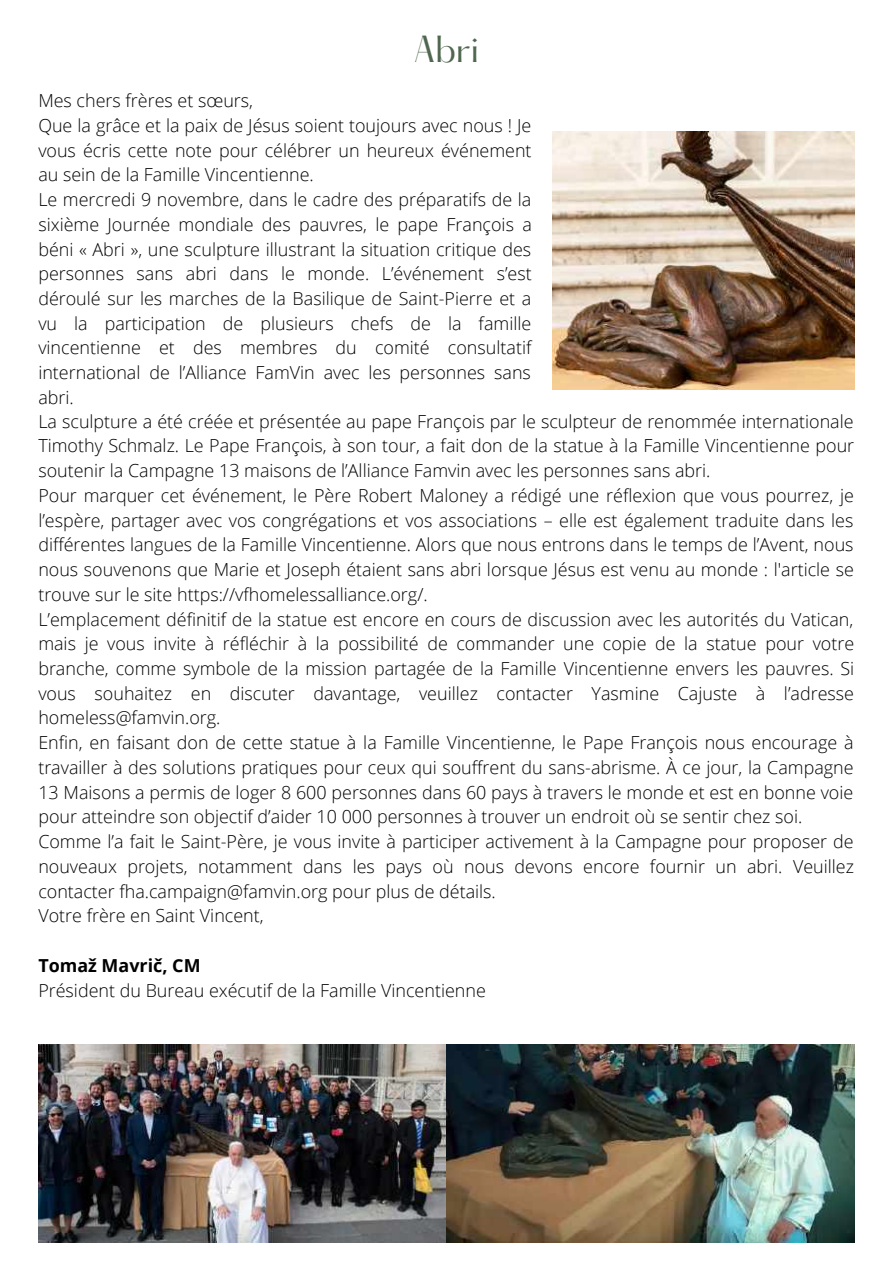
<style>
.page{position:relative;width:893px;height:1264px;background:#fff}
.page>*{position:absolute;margin:0;border:0;box-sizing:border-box;transform-origin:0 0}
.t1{font:33px "Hatton";color:#4f674f}
.t2{font:300 17.85px/24.8px "Open Sans";color:#000}
.t3{font:700 17.85px "Open Sans";color:#000}
</style>
<div class="page">
<img style="left:38px;top:1044px;width:816px;height:198px">
<img style="left:552px;top:131px;width:302px;height:259px">
<h1 class="t1" style="left:413px;top:34px;width:67px">Abri</h1>
<p class="t2" style="left:38px;top:88px;width:495px">Mes chers frères et sœurs,<br>Que la grâce et la paix de Jésus soient toujours avec nous ! Je vous écris cette note pour célébrer un heureux événement au sein de la Famille Vincentienne.<br>Le mercredi 9 novembre, dans le cadre des préparatifs de la sixième Journée mondiale des pauvres, le pape François a béni « Abri », une sculpture illustrant la situation critique des personnes sans abri dans le monde. L’événement s’est déroulé sur les marches de la Basilique de Saint-Pierre et a vu la participation de plusieurs chefs de la famille vincentienne et des membres du comité consultatif international de l’Alliance FamVin avec les personnes sans abri.</p>
<p class="t2" style="left:38px;top:408px;width:817px">La sculpture a été créée et présentée au pape François par le sculpteur de renommée internationale Timothy Schmalz. Le Pape François, à son tour, a fait don de la statue à la Famille Vincentienne pour soutenir la Campagne 13 maisons de l’Alliance Famvin avec les personnes sans abri.<br>Pour marquer cet événement, le Père Robert Maloney a rédigé une réflexion que vous pourrez, je l’espère, partager avec vos congrégations et vos associations – elle est également traduite dans les différentes langues de la Famille Vincentienne. Alors que nous entrons dans le temps de l’Avent, nous nous souvenons que Marie et Joseph étaient sans abri lorsque Jésus est venu au monde : l'article se trouve sur le site https://vfhomelessalliance.org/.<br>L’emplacement définitif de la statue est encore en cours de discussion avec les autorités du Vatican, mais je vous invite à réfléchir à la possibilité de commander une copie de la statue pour votre branche, comme symbole de la mission partagée de la Famille Vincentienne envers les pauvres. Si vous souhaitez en discuter davantage, veuillez contacter Yasmine Cajuste à l’adresse homeless@famvin.org.<br>Enfin, en faisant don de cette statue à la Famille Vincentienne, le Pape François nous encourage à travailler à des solutions pratiques pour ceux qui souffrent du sans-abrisme. À ce jour, la Campagne 13 Maisons a permis de loger 8 600 personnes dans 60 pays à travers le monde et est en bonne voie pour atteindre son objectif d’aider 10 000 personnes à trouver un endroit où se sentir chez soi.<br>Comme l’a fait le Saint-Père, je vous invite à participer activement à la Campagne pour proposer de nouveaux projets, notamment dans les pays où nous devons encore fournir un abri. Veuillez contacter fha.campaign@famvin.org pour plus de détails.<br>Votre frère en Saint Vincent,</p>
<p class="t3" style="left:38px;top:952px;width:164px">Tomaž Mavrič, CM</p>
<p class="t2" style="left:38px;top:977px;width:449px">Président du Bureau exécutif de la Famille Vincentienne</p>
</div>
